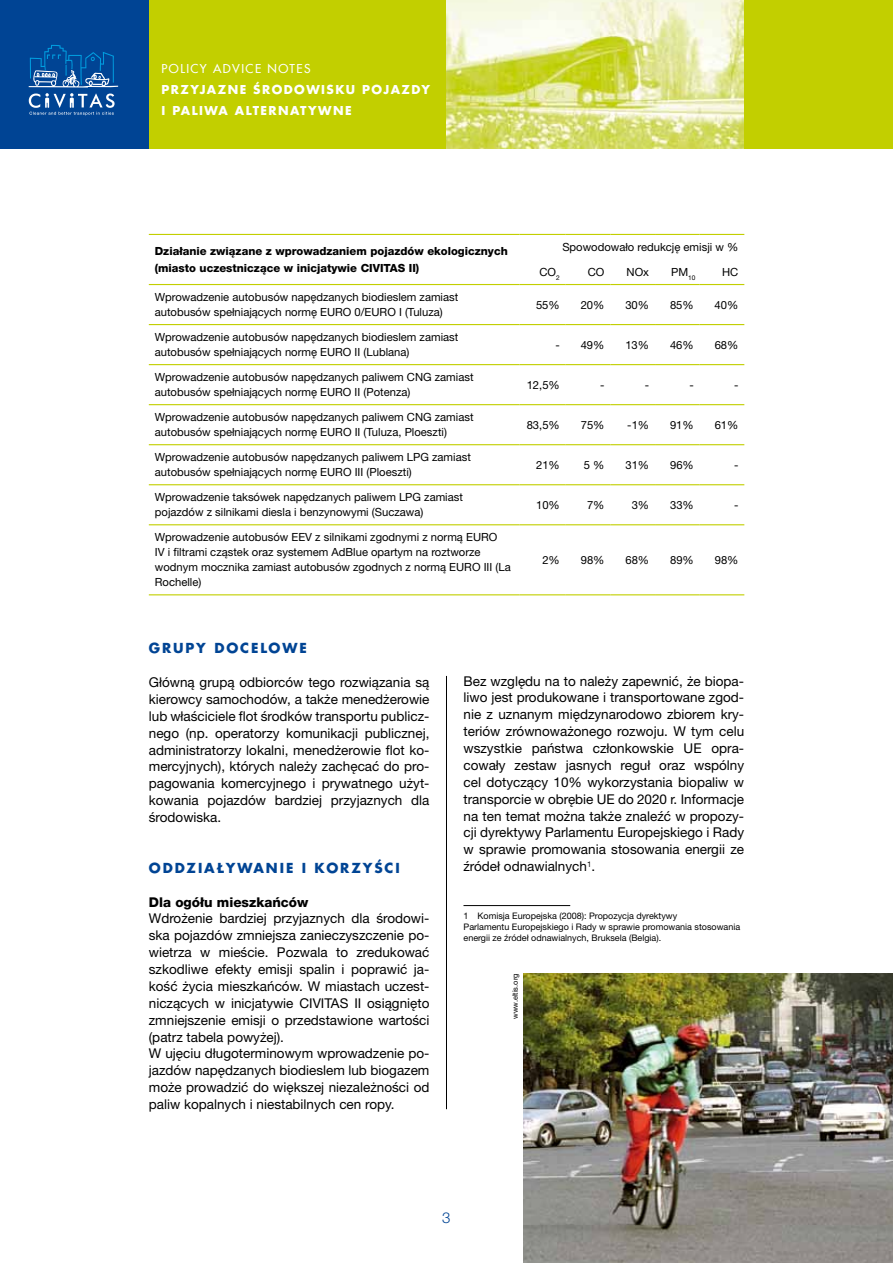
<style>
.page{position:relative;width:893px;height:1263px;background:#fff}
.page>*{position:absolute;margin:0;border:0;box-sizing:border-box;transform-origin:0 0}
.t1{font:300 15px "Helvetica Neue LT Pro";color:#004494}
.t2{font:13.5px/16.8px "Helvetica Neue LT Pro";color:#000;text-align:justify}
.t3{font:700 13.5px "Futura Com";letter-spacing:.14em;color:#004494}
.t4{font:800 13.5px "Helvetica Neue LT Pro";color:#000}
.t5{font:700 12px/21px "Futura Com";letter-spacing:.12em;color:#fff}
.t6{font:500 12px "Futura Com";letter-spacing:.12em;color:#fff}
.t7{font:11.25px/15px "Helvetica Neue LT Pro";color:#000}
.t8{font:800 11.25px/16.8px "Helvetica Neue LT Pro";color:#000}
.t9{font:9px/10.8px "Helvetica Neue LT Pro";color:#000}
.t10{font:7.5px "Helvetica Neue LT Pro";color:#000}
</style>
<div class="page">
<div style="left:0;top:0;width:893px;height:149px;background:#c2cf00"></div>
<div style="left:0;top:0;width:149px;height:149px;background:#004494"></div>
<svg style="left:29px;top:45px;width:89px;height:70px"></svg>
<img style="left:446px;top:0;width:298px;height:149px">
<hr style="left:446px;top:676px;width:1px;height:433px;background:#000">
<hr style="left:149px;top:234px;width:370px;height:1px;background:#c2cf00">
<hr style="left:519px;top:234px;width:47px;height:1px;background:#c2cf00">
<hr style="left:566px;top:234px;width:44px;height:1px;background:#c2cf00">
<hr style="left:610px;top:234px;width:45px;height:1px;background:#c2cf00">
<hr style="left:655px;top:234px;width:45px;height:1px;background:#c2cf00">
<hr style="left:700px;top:234px;width:44px;height:1px;background:#c2cf00">
<hr style="left:149px;top:284px;width:370px;height:1px;background:#c2cf00">
<hr style="left:519px;top:284px;width:47px;height:1px;background:#c2cf00">
<hr style="left:566px;top:284px;width:44px;height:1px;background:#c2cf00">
<hr style="left:610px;top:284px;width:45px;height:1px;background:#c2cf00">
<hr style="left:655px;top:284px;width:45px;height:1px;background:#c2cf00">
<hr style="left:700px;top:284px;width:44px;height:1px;background:#c2cf00">
<hr style="left:149px;top:324px;width:370px;height:1px;background:#c2cf00">
<hr style="left:519px;top:324px;width:47px;height:1px;background:#c2cf00">
<hr style="left:566px;top:324px;width:44px;height:1px;background:#c2cf00">
<hr style="left:610px;top:324px;width:45px;height:1px;background:#c2cf00">
<hr style="left:655px;top:324px;width:45px;height:1px;background:#c2cf00">
<hr style="left:700px;top:324px;width:44px;height:1px;background:#c2cf00">
<hr style="left:149px;top:364px;width:370px;height:1px;background:#c2cf00">
<hr style="left:519px;top:364px;width:47px;height:1px;background:#c2cf00">
<hr style="left:566px;top:364px;width:44px;height:1px;background:#c2cf00">
<hr style="left:610px;top:364px;width:45px;height:1px;background:#c2cf00">
<hr style="left:655px;top:364px;width:45px;height:1px;background:#c2cf00">
<hr style="left:700px;top:364px;width:44px;height:1px;background:#c2cf00">
<hr style="left:149px;top:404px;width:370px;height:1px;background:#c2cf00">
<hr style="left:519px;top:404px;width:47px;height:1px;background:#c2cf00">
<hr style="left:566px;top:404px;width:44px;height:1px;background:#c2cf00">
<hr style="left:610px;top:404px;width:45px;height:1px;background:#c2cf00">
<hr style="left:655px;top:404px;width:45px;height:1px;background:#c2cf00">
<hr style="left:700px;top:404px;width:44px;height:1px;background:#c2cf00">
<hr style="left:149px;top:444px;width:370px;height:1px;background:#c2cf00">
<hr style="left:519px;top:444px;width:47px;height:1px;background:#c2cf00">
<hr style="left:566px;top:444px;width:44px;height:1px;background:#c2cf00">
<hr style="left:610px;top:444px;width:45px;height:1px;background:#c2cf00">
<hr style="left:655px;top:444px;width:45px;height:1px;background:#c2cf00">
<hr style="left:700px;top:444px;width:44px;height:1px;background:#c2cf00">
<hr style="left:149px;top:484px;width:370px;height:1px;background:#c2cf00">
<hr style="left:519px;top:484px;width:47px;height:1px;background:#c2cf00">
<hr style="left:566px;top:484px;width:44px;height:1px;background:#c2cf00">
<hr style="left:610px;top:484px;width:45px;height:1px;background:#c2cf00">
<hr style="left:655px;top:484px;width:45px;height:1px;background:#c2cf00">
<hr style="left:700px;top:484px;width:44px;height:1px;background:#c2cf00">
<hr style="left:149px;top:524px;width:370px;height:1px;background:#c2cf00">
<hr style="left:519px;top:524px;width:47px;height:1px;background:#c2cf00">
<hr style="left:566px;top:524px;width:44px;height:1px;background:#c2cf00">
<hr style="left:610px;top:524px;width:45px;height:1px;background:#c2cf00">
<hr style="left:655px;top:524px;width:45px;height:1px;background:#c2cf00">
<hr style="left:700px;top:524px;width:44px;height:1px;background:#c2cf00">
<hr style="left:149px;top:594px;width:370px;height:1px;background:#c2cf00">
<hr style="left:519px;top:594px;width:47px;height:1px;background:#c2cf00">
<hr style="left:566px;top:594px;width:44px;height:1px;background:#c2cf00">
<hr style="left:610px;top:594px;width:45px;height:1px;background:#c2cf00">
<hr style="left:655px;top:594px;width:45px;height:1px;background:#c2cf00">
<hr style="left:700px;top:594px;width:44px;height:1px;background:#c2cf00">
<hr style="left:463px;top:905px;width:107px;height:1px;background:#000">
<img style="left:523px;top:974px;width:370px;height:289px">
<p class="t6" style="left:162px;top:60px;width:150px">POLICY ADVICE NOTES</p>
<p class="t5" style="left:162px;top:79px;width:270px">PRZYJAZNE ŚRODOWISKU POJAZDY<br>I PALIWA ALTERNATYWNE</p>
<p class="t8" style="left:155px;top:243px;width:354px">Działanie związane z wprowadzaniem pojazdów ekologicznych (miasto uczestniczące w inicjatywie CIVITAS II)</p>
<p class="t7" style="left:562px;top:239px;width:178px">Spowodowało redukcję emisji w %</p>
<p class="t7" style="left:539px;top:264px;width:22px">CO<sub>2</sub></p>
<p class="t7" style="left:588px;top:264px;width:18px">CO</p>
<p class="t7" style="left:627px;top:264px;width:24px">NOx</p>
<p class="t7" style="left:671px;top:264px;width:26px">PM<sub>10</sub></p>
<p class="t7" style="left:722px;top:264px;width:18px">HC</p>
<p class="t7" style="left:155px;top:289px;width:305px">Wprowadzenie autobusów napędzanych biodieslem zamiast autobusów spełniających normę EURO 0/EURO I (Tuluza)</p>
<p class="t7" style="left:536px;top:297px;width:25px">55%</p>
<p class="t7" style="left:581px;top:297px;width:25px">20%</p>
<p class="t7" style="left:625px;top:297px;width:25px">30%</p>
<p class="t7" style="left:670px;top:297px;width:25px">85%</p>
<p class="t7" style="left:715px;top:297px;width:25px">40%</p>
<p class="t7" style="left:155px;top:329px;width:305px">Wprowadzenie autobusów napędzanych biodieslem zamiast autobusów spełniających normę EURO II (Lublana)</p>
<p class="t7" style="left:555px;top:337px;width:51px">- 49%</p>
<p class="t7" style="left:625px;top:337px;width:25px">13%</p>
<p class="t7" style="left:670px;top:337px;width:25px">46%</p>
<p class="t7" style="left:715px;top:337px;width:25px">68%</p>
<p class="t7" style="left:155px;top:369px;width:320px">Wprowadzenie autobusów napędzanych paliwem CNG zamiast autobusów spełniających normę EURO II (Potenza)</p>
<p class="t7" style="left:527px;top:377px;width:35px">12,5%</p>
<p class="t7" style="left:600px;top:377px;width:6px">-</p>
<p class="t7" style="left:645px;top:377px;width:6px">-</p>
<p class="t7" style="left:689px;top:377px;width:6px">-</p>
<p class="t7" style="left:734px;top:377px;width:6px">-</p>
<p class="t7" style="left:155px;top:409px;width:320px">Wprowadzenie autobusów napędzanych paliwem CNG zamiast autobusów spełniających normę EURO II (Tuluza, Ploeszti)</p>
<p class="t7" style="left:527px;top:417px;width:35px">83,5%</p>
<p class="t7" style="left:581px;top:417px;width:25px">75%</p>
<p class="t7" style="left:627px;top:417px;width:23px">-1%</p>
<p class="t7" style="left:670px;top:417px;width:25px">91%</p>
<p class="t7" style="left:715px;top:417px;width:25px">61%</p>
<p class="t7" style="left:155px;top:449px;width:318px">Wprowadzenie autobusów napędzanych paliwem LPG zamiast autobusów spełniających normę EURO III (Ploeszti)</p>
<p class="t7" style="left:536px;top:457px;width:25px">21%</p>
<p class="t7" style="left:584px;top:457px;width:22px">5 %</p>
<p class="t7" style="left:625px;top:457px;width:25px">31%</p>
<p class="t7" style="left:670px;top:457px;width:25px">96%</p>
<p class="t7" style="left:734px;top:457px;width:6px">-</p>
<p class="t7" style="left:155px;top:490px;width:310px">Wprowadzenie taksówek napędzanych paliwem LPG zamiast pojazdów z silnikami diesla i benzynowymi (Suczawa)</p>
<p class="t7" style="left:536px;top:497px;width:25px">10%</p>
<p class="t7" style="left:587px;top:497px;width:19px">7%</p>
<p class="t7" style="left:632px;top:497px;width:19px">3%</p>
<p class="t7" style="left:670px;top:497px;width:25px">33%</p>
<p class="t7" style="left:734px;top:497px;width:6px">-</p>
<p class="t7" style="left:155px;top:530px;width:357px">Wprowadzenie autobusów EEV z silnikami zgodnymi z normą EURO<br>IV i filtrami cząstek oraz systemem AdBlue opartym na roztworze wodnym mocznika zamiast autobusów zgodnych z normą EURO III (La Rochelle)</p>
<p class="t7" style="left:542px;top:552px;width:19px">2%</p>
<p class="t7" style="left:581px;top:552px;width:25px">98%</p>
<p class="t7" style="left:625px;top:552px;width:25px">68%</p>
<p class="t7" style="left:670px;top:552px;width:25px">89%</p>
<p class="t7" style="left:715px;top:552px;width:25px">98%</p>
<p class="t3" style="left:149px;top:638px;width:115px">GRUPY DOCELOWE</p>
<p class="t2" style="left:149px;top:674px;width:282px">Główną grupą odbiorców tego rozwiązania są kierowcy samochodów, a także menedżerowie lub właściciele flot środków transportu publicz&shy;nego (np. operatorzy komunikacji publicznej, administratorzy lokalni, menedżerowie flot ko&shy;mercyjnych), których należy zachęcać do pro&shy;pagowania komercyjnego i prywatnego użyt&shy;kowania pojazdów bardziej przyjaznych dla środowiska.</p>
<p class="t3" style="left:149px;top:857px;width:12px">ODDZIA</p>
<p class="t3" style="left:217px;top:857px;width:22px">ŁYWANIE</p>
<p class="t3" style="left:302px;top:857px;width:25px">I KORZYŚ</p>
<p class="t3" style="left:385px;top:857px;width:15px">CI</p>
<p class="t4" style="left:149px;top:894px;width:161px">Dla ogółu mieszkańców</p>
<p class="t2" style="left:149px;top:910px;width:282px;text-align:left">Wdrożenie bardziej przyjaznych dla środowi&shy;ska pojazdów zmniejsza zanieczyszczenie po&shy;wietrza w mieście. Pozwala to zredukować szkodliwe efekty emisji spalin i poprawić ja&shy;kość życia mieszkańców. W miastach uczest&shy;niczących w inicjatywie CIVITAS II osiągnięto zmniejszenie emisji o przedstawione wartości (patrz tabela powyżej).<br>W ujęciu długoterminowym wprowadzenie po&shy;jazdów napędzanych biodieslem lub biogazem może prowadzić do większej niezależności od paliw kopalnych i niestabilnych cen ropy.</p>
<p class="t2" style="left:463px;top:672px;width:282px">Bez względu na to należy zapewnić, że biopa&shy;liwo jest produkowane i transportowane zgod&shy;nie z uznanym międzynarodowo zbiorem kry&shy;teriów zrównoważonego rozwoju. W tym celu wszystkie państwa członkowskie UE opra&shy;cowały zestaw jasnych reguł oraz wspólny cel dotyczący 10% wykorzystania biopaliw w transporcie w obrębie UE do 2020 r. Informacje na ten temat można także znaleźć w propozy&shy;cji dyrektywy Parlamentu Europejskiego i Rady w sprawie promowania stosowania energii ze źródeł odnawialnych<sup>1</sup>.</p>
<p class="t9" style="left:463px;top:910px;width:278px">1 Komisja Europejska (2008): Propozycja dyrektywy<br>Parlamentu Europejskiego i Rady w sprawie promowania stosowania energii ze źródeł odnawialnych, Bruksela (Belgia).</p>
<p class="t10" style="left:511px;top:1019px;width:47px;rotate:-90deg">www.eltis.org</p>
<p class="t1" style="left:442px;top:1208px;width:10px">3</p>
</div>
